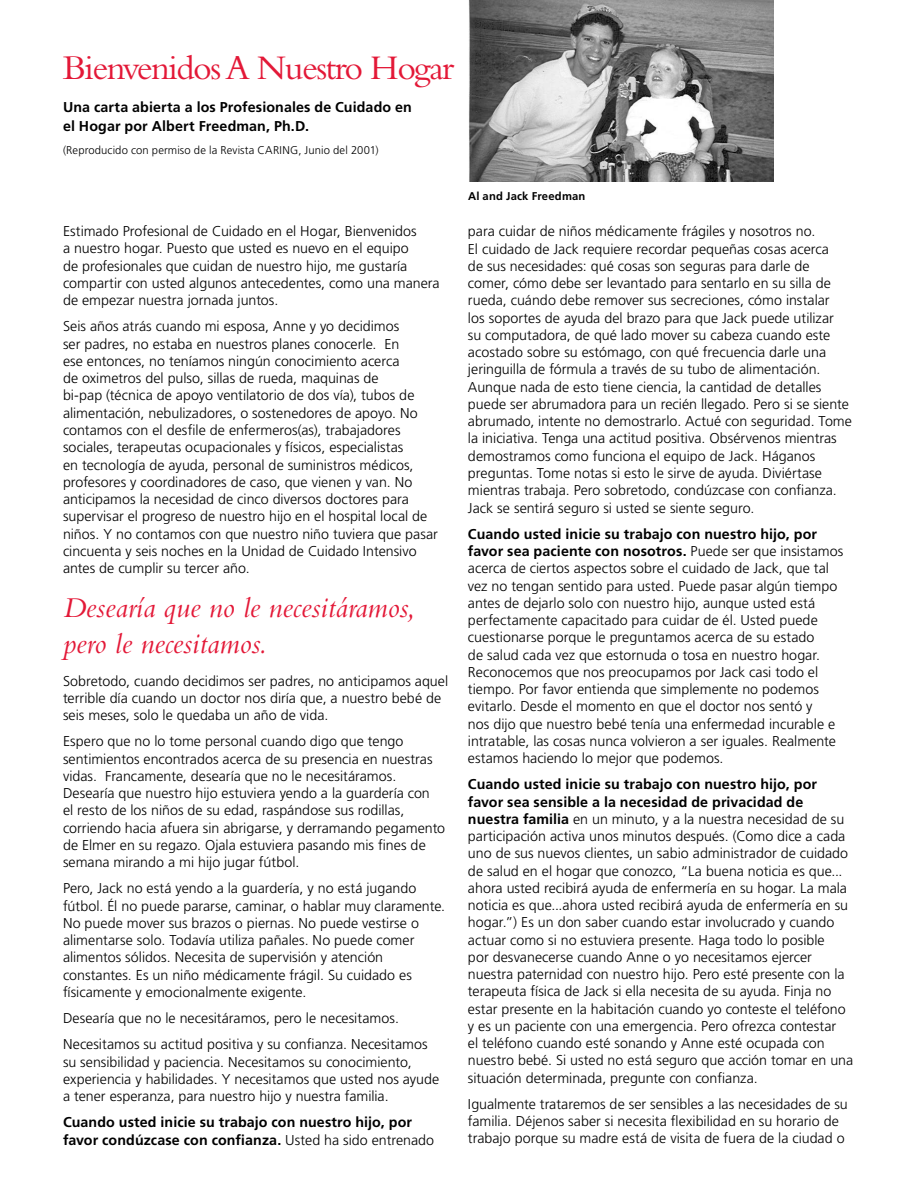
<style>
.page{position:relative;width:918px;height:1188px;background:#fff}
.page>*{position:absolute;margin:0;border:0;box-sizing:border-box;transform-origin:0 0}
.t1{font:36px "Bembo";letter-spacing:-.04em;color:#e31837}
.t2{font:italic 30px/36px "Bembo";color:#e31837}
.t3{font:300 14.25px/17.2px "Frutiger";color:#000}
.t4{font:700 14.25px/19.5px "Frutiger";letter-spacing:.005em;color:#000}
.t5{font:300 11.25px "Frutiger";letter-spacing:.01em;color:#000}
.t6{font:700 11.25px "Frutiger";letter-spacing:.015em;color:#000}
.s1{font-weight:300}
.s2{font-weight:700}
</style>
<div class="page">
<img style="left:468px;top:0;width:306px;height:182px">
<h1 class="t1" style="left:63px;top:46px;width:393px">Bienvenidos A Nuestro Hogar</h1>
<h5 class="t4" style="left:63px;top:97px;width:350px">Una carta abierta a los Profesionales de Cuidado en el Hogar por Albert Freedman, Ph.D.</h5>
<p class="t5" style="left:63px;top:144px;width:317px">(Reproducido con permiso de la Revista CARING, Junio del 2001)</p>
<p class="t3" style="left:63px;top:223px;width:355px">Estimado Profesional de Cuidado en el Hogar, Bienvenidos</p>
<p class="t3" style="left:63px;top:240px;width:378px">a nuestro hogar. Puesto que usted es nuevo en el equipo<br>de profesionales que cuidan de nuestro hijo, me gustaría compartir con usted algunos antecedentes, como una manera de empezar nuestra jornada juntos.</p>
<p class="t3" style="left:63px;top:318px;width:338px">Seis años atrás cuando mi esposa, Anne y yo decidimos</p>
<p class="t3" style="left:63px;top:335px;width:338px">ser padres, no estaba en nuestros planes conocerle. En</p>
<p class="t3" style="left:63px;top:352px;width:376px">ese entonces, no teníamos ningún conocimiento acerca<br>de oximetros del pulso, sillas de rueda, maquinas de<br>bi-pap (técnica de apoyo ventilatorio de dos vía), tubos de alimentación, nebulizadores, o sostenedores de apoyo. No contamos con el desfile de enfermeros(as), trabajadores sociales, terapeutas ocupacionales y físicos, especialistas<br>en tecnología de ayuda, personal de suministros médicos, profesores y coordinadores de caso, que vienen y van. No anticipamos la necesidad de cinco diversos doctores para supervisar el progreso de nuestro hijo en el hospital local de niños. Y no contamos con que nuestro niño tuviera que pasar cincuenta y seis noches en la Unidad de Cuidado Intensivo antes de cumplir su tercer año.</p>
<h2 class="t2" style="left:63px;top:588px;width:354px">Desearía que no le necesitáramos, pero le necesitamos.</h2>
<p class="t3" style="left:63px;top:672px;width:387px">Sobretodo, cuando decidimos ser padres, no anticipamos aquel terrible día cuando un doctor nos diría que, a nuestro bebé de seis meses, solo le quedaba un año de vida.</p>
<p class="t3" style="left:63px;top:733px;width:342px">Espero que no lo tome personal cuando digo que tengo</p>
<p class="t3" style="left:63px;top:750px;width:384px">sentimientos encontrados acerca de su presencia en nuestras vidas. Francamente, desearía que no le necesitáramos.<br>Desearía que nuestro hijo estuviera yendo a la guardería con<br>el resto de los niños de su edad, raspándose sus rodillas, corriendo hacia afuera sin abrigarse, y derramando pegamento</p>
<p class="t3" style="left:63px;top:836px;width:364px">de Elmer en su regazo. Ojala estuviera pasando mis fines de</p>
<p class="t3" style="left:63px;top:854px;width:238px">semana mirando a mi hijo jugar fútbol.</p>
<p class="t3" style="left:63px;top:880px;width:384px">Pero, Jack no está yendo a la guardería, y no está jugando fútbol. Él no puede pararse, caminar, o hablar muy claramente.<br>No puede mover sus brazos o piernas. No puede vestirse o alimentarse solo. Todavía utiliza pañales. No puede comer alimentos sólidos. Necesita de supervisión y atención</p>
<p class="t3" style="left:63px;top:966px;width:350px">constantes. Es un niño médicamente frágil. Su cuidado es</p>
<p class="t3" style="left:63px;top:983px;width:245px">físicamente y emocionalmente exigente.</p>
<p class="t3" style="left:63px;top:1010px;width:337px">Desearía que no le necesitáramos, pero le necesitamos.</p>
<p class="t3" style="left:63px;top:1036px;width:378px">Necesitamos su actitud positiva y su confianza. Necesitamos su sensibilidad y paciencia. Necesitamos su conocimiento, experiencia y habilidades. Y necesitamos que usted nos ayude a tener esperanza, para nuestro hijo y nuestra familia.</p>
<h5 class="t4" style="left:63px;top:1114px;width:373px;line-height:17.2px">Cuando usted inicie su trabajo con nuestro hijo, por favor condúzcase con confianza. <span class="s1">Usted ha sido entrenado</span></h5>
<p class="t6" style="left:468px;top:189px;width:119px">Al and Jack Freedman</p>
<p class="t3" style="left:468px;top:223px;width:349px">para cuidar de niños médicamente frágiles y nosotros no.</p>
<p class="t3" style="left:468px;top:240px;width:363px">El cuidado de Jack requiere recordar pequeñas cosas acerca</p>
<p class="t3" style="left:468px;top:257px;width:386px">de sus necesidades: qué cosas son seguras para darle de comer, cómo debe ser levantado para sentarlo en su silla de rueda, cuándo debe remover sus secreciones, cómo instalar<br>los soportes de ayuda del brazo para que Jack puede utilizar<br>su computadora, de qué lado mover su cabeza cuando este acostado sobre su estómago, con qué frecuencia darle una jeringuilla de fórmula a través de su tubo de alimentación.<br>Aunque nada de esto tiene ciencia, la cantidad de detalles puede ser abrumadora para un recién llegado. Pero si se siente abrumado, intente no demostrarlo. Actué con seguridad. Tome</p>
<p class="t3" style="left:468px;top:430px;width:370px">la iniciativa. Tenga una actitud positiva. Obsérvenos mientras</p>
<p class="t3" style="left:468px;top:447px;width:370px">demostramos como funciona el equipo de Jack. Háganos preguntas. Tome notas si esto le sirve de ayuda. Diviértase mientras trabaja. Pero sobretodo, condúzcase con confianza.<br>Jack se sentirá seguro si usted se siente seguro.</p>
<p class="t3" style="left:468px;top:525px;width:377px"><span class="s2">Cuando usted inicie su trabajo con nuestro hijo, por favor sea paciente con nosotros.</span> Puede ser que insistamos acerca de ciertos aspectos sobre el cuidado de Jack, que tal vez no tengan sentido para usted. Puede pasar algún tiempo antes de dejarlo solo con nuestro hijo, aunque usted está perfectamente capacitado para cuidar de él. Usted puede cuestionarse porque le preguntamos acerca de su estado<br>de salud cada vez que estornuda o tosa en nuestro hogar.<br>Reconocemos que nos preocupamos por Jack casi todo el tiempo. Por favor entienda que simplemente no podemos evitarlo. Desde el momento en que el doctor nos sentó y<br>nos dijo que nuestro bebé tenía una enfermedad incurable e intratable, las cosas nunca volvieron a ser iguales. Realmente estamos haciendo lo mejor que podemos.</p>
<p class="t3" style="left:468px;top:776px;width:382px"><span class="s2">Cuando usted inicie su trabajo con nuestro hijo, por favor sea sensible a la necesidad de privacidad de nuestra familia</span> en un minuto, y a la nuestra necesidad de su participación activa unos minutos después. (Como dice a cada uno de sus nuevos clientes, un sabio administrador de cuidado de salud en el hogar que conozco, “La buena noticia es que... ahora usted recibirá ayuda de enfermería en su hogar. La mala noticia es que...ahora usted recibirá ayuda de enfermería en su</p>
<p class="t3" style="left:468px;top:914px;width:368px">hogar.”) Es un don saber cuando estar involucrado y cuando</p>
<p class="t3" style="left:468px;top:931px;width:387px">actuar como si no estuviera presente. Haga todo lo posible<br>por desvanecerse cuando Anne o yo necesitamos ejercer nuestra paternidad con nuestro hijo. Pero esté presente con la terapeuta física de Jack si ella necesita de su ayuda. Finja no estar presente en la habitación cuando yo conteste el teléfono y es un paciente con una emergencia. Pero ofrezca contestar<br>el teléfono cuando esté sonando y Anne esté ocupada con nuestro bebé. Si usted no está seguro que acción tomar en una situación determinada, pregunte con confianza.</p>
<p class="t3" style="left:468px;top:1095px;width:381px">Igualmente trataremos de ser sensibles a las necesidades de su familia. Déjenos saber si necesita flexibilidad en su horario de trabajo porque su madre está de visita de fuera de la ciudad o</p>
</div>
